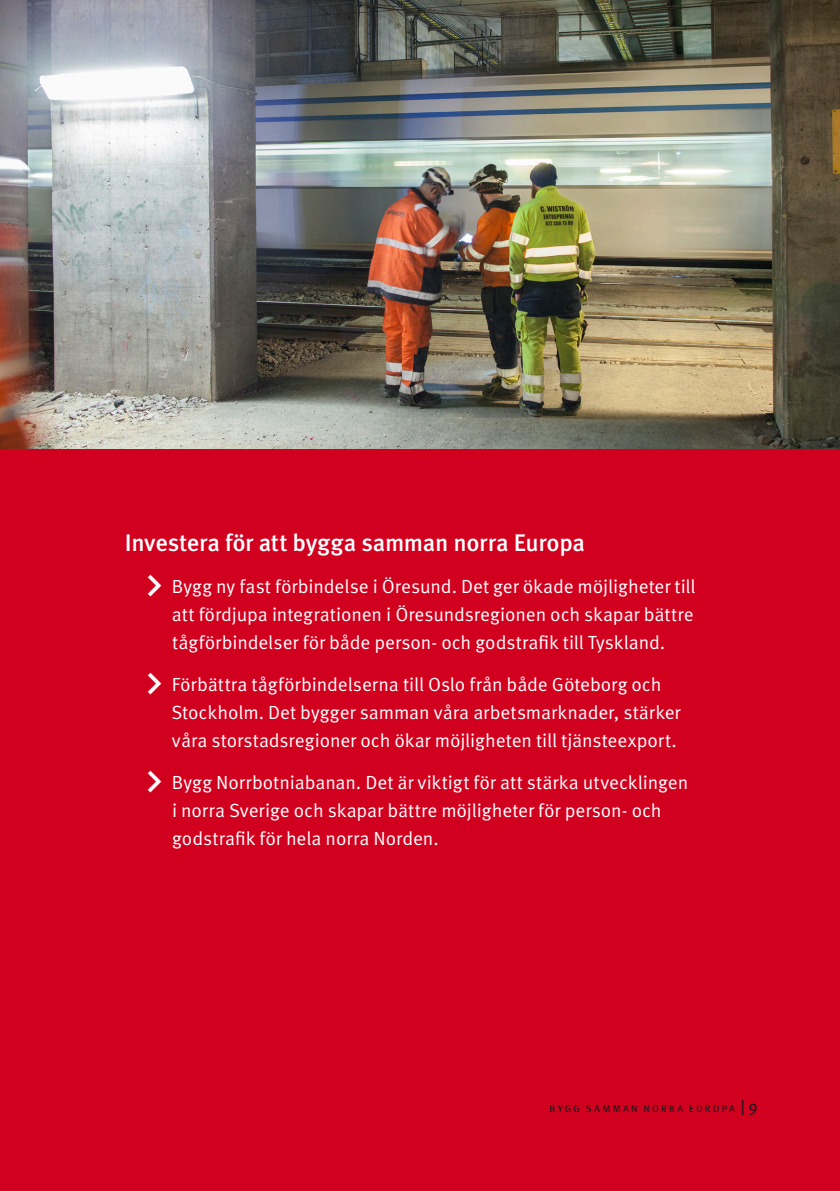
<style>
.page{position:relative;width:840px;height:1191px;background:#fff}
.page>*{position:absolute;margin:0;border:0;box-sizing:border-box;transform-origin:0 0}
.t1{font:500 24px "Meta Pro";letter-spacing:-.015em;color:#fff}
.t2{font:19px/28px "Meta Pro";letter-spacing:-.005em;color:#fff}
.t3{font:16px "Meta Pro";color:#1a171c}
.t4{font:10px "Meta Pro";color:#1a171c}
.s1{font-family:"Enighet";font-size:48px}
</style>
<div class="page">
<div style="left:0;top:0;width:839px;height:1191px;background:#d2001f"></div>
<img style="left:0;top:0;width:839px;height:448px">
<p class="t1" style="left:125px;top:527px;width:461px">Investera för att bygga samman norra Europa</p>
<p class="t2" style="left:172px;top:573px;width:525px;text-align:justify;text-indent:-29px"><span class="s1">•</span> Bygg ny fast förbindelse i Öresund. Det ger ökade möjligheter till att fördjupa integrationen i Öresundsregionen och skapar bättre tågförbindelser för både person- och godstrafik till Tyskland.</p>
<p class="t2" style="left:171px;top:671px;width:510px;text-indent:-28px"><span class="s1">•</span> Förbättra tågförbindelserna till Oslo från både Göteborg och<br>Stockholm. Det bygger samman våra arbetsmarknader, stärker våra storstadsregioner och ökar möjligheten till tjänsteexport.</p>
<p class="t2" style="left:172px;top:769px;width:517px;text-indent:-29px"><span class="s1">•</span> Bygg Norrbotniabanan. Det är viktigt för att stärka utvecklingen i norra Sverige och skapar bättre möjligheter för person- och godstrafik för hela norra Norden.</p>
<p class="t4" style="left:549px;top:1101px;width:17px">BYGG</p>
<p class="t4" style="left:585px;top:1101px;width:10px">SAMMA</p>
<p class="t4" style="left:631px;top:1101px;width:30px">N NORRA</p>
<p class="t4" style="left:688px;top:1101px;width:25px">EUROPA</p>
<p class="t3" style="left:740px;top:1096px;width:18px">| 9</p>
</div>
